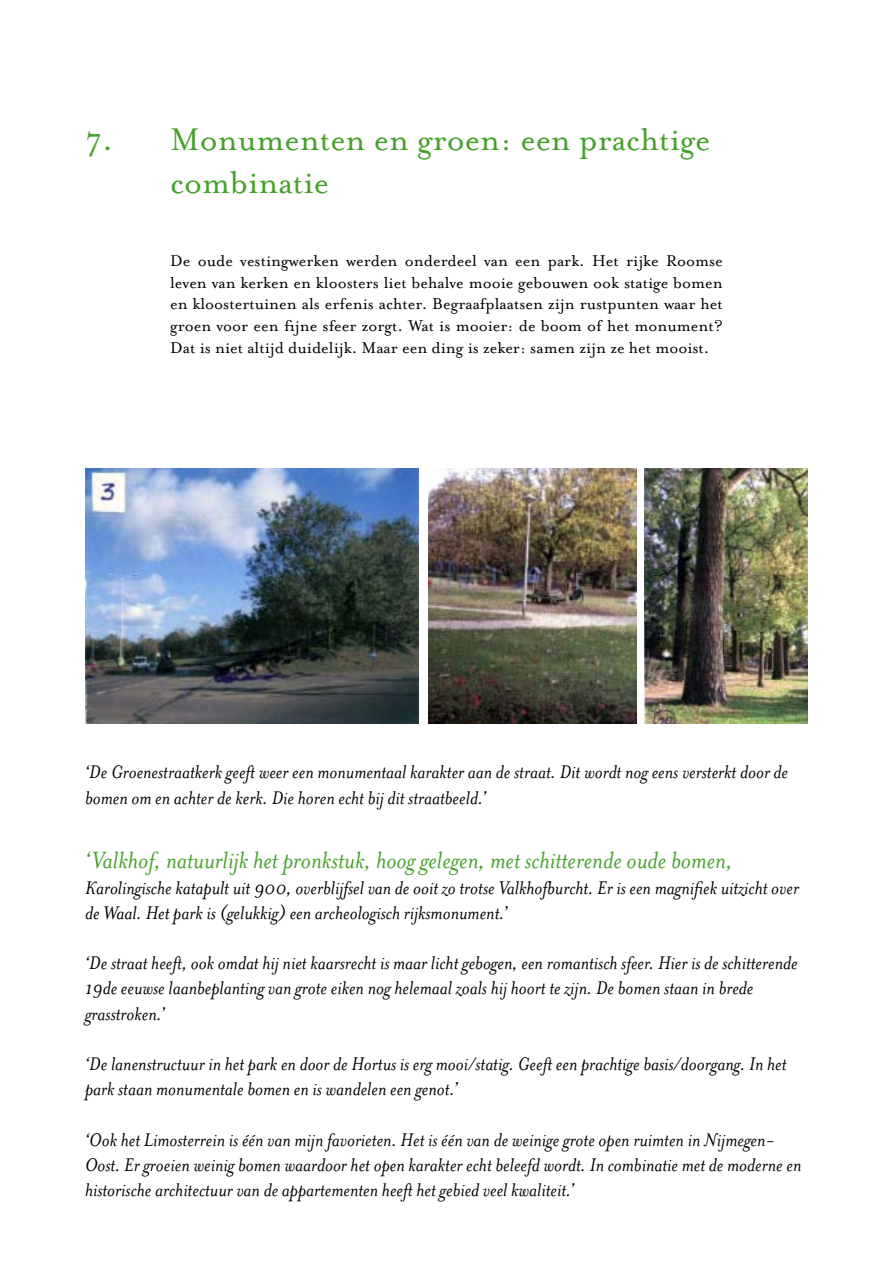
<style>
.page{position:relative;width:893px;height:1263px;background:#fff}
.page>*{position:absolute;margin:0;border:0;box-sizing:border-box;transform-origin:0 0}
.t1{font:36px/43.2px "Mrs Eaves Roman";color:#45a12b}
.t2{font:italic 27px "Mrs Eaves";color:#45a12b}
.t3{font:italic 21px/25.2px "Mrs Eaves";color:#000}
.t4{font:18px/21.6px "Mrs Eaves Roman";color:#000;text-align:justify}
</style>
<div class="page">
<img style="left:86px;top:468px;width:333px;height:256px">
<img style="left:429px;top:468px;width:207px;height:256px">
<img style="left:645px;top:468px;width:163px;height:256px">
<h1 class="t1" style="left:170px;top:118px;width:542px;text-indent:-85px">7. Monumenten en groen: een prachtige combinatie</h1>
<p class="t4" style="left:170px;top:250px;width:554px">De oude vestingwerken werden onderdeel van een park. Het rijke Roomse leven van kerken en kloosters liet behalve mooie gebouwen ook statige bomen en kloostertuinen als erfenis achter. Begraafplaatsen zijn rustpunten waar het groen voor een fijne sfeer zorgt. Wat is mooier: de boom of het monument?<br>Dat is niet altijd duidelijk. Maar een ding is zeker: samen zijn ze het mooist.</p>
<p class="t3" style="left:85px;top:760px;width:705px">‘De Groenestraatkerk geeft weer een monumentaal karakter aan de straat. Dit wordt nog eens versterkt door de bomen om en achter de kerk. Die horen echt bij dit straatbeeld.’</p>
<p class="t2" style="left:85px;top:846px;width:649px">‘Valkhof, natuurlijk het pronkstuk, hoog gelegen, met schitterende oude bomen,</p>
<p class="t3" style="left:85px;top:875px;width:715px">Karolingische katapult uit 900, overblijfsel van de ooit zo trotse Valkhofburcht. Er is een magnifiek uitzicht over de Waal. Het park is (gelukkig) een archeologisch rijksmonument.’</p>
<p class="t3" style="left:85px;top:951px;width:714px">‘De straat heeft, ook omdat hij niet kaarsrecht is maar licht gebogen, een romantisch sfeer. Hier is de schitterende<br>19de eeuwse laanbeplanting van grote eiken nog helemaal zoals hij hoort te zijn. De bomen staan in brede grasstroken.’</p>
<p class="t3" style="left:85px;top:1051px;width:703px">‘De lanenstructuur in het park en door de Hortus is erg mooi/statig. Geeft een prachtige basis/doorgang. In het park staan monumentale bomen en is wandelen een genot.’</p>
<p class="t3" style="left:85px;top:1127px;width:718px">‘Ook het Limosterrein is één van mijn favorieten. Het is één van de weinige grote open ruimten in Nijmegen-<br>Oost. Er groeien weinig bomen waardoor het open karakter echt beleefd wordt. In combinatie met de moderne en historische architectuur van de appartementen heeft het gebied veel kwaliteit.’</p>
</div>
